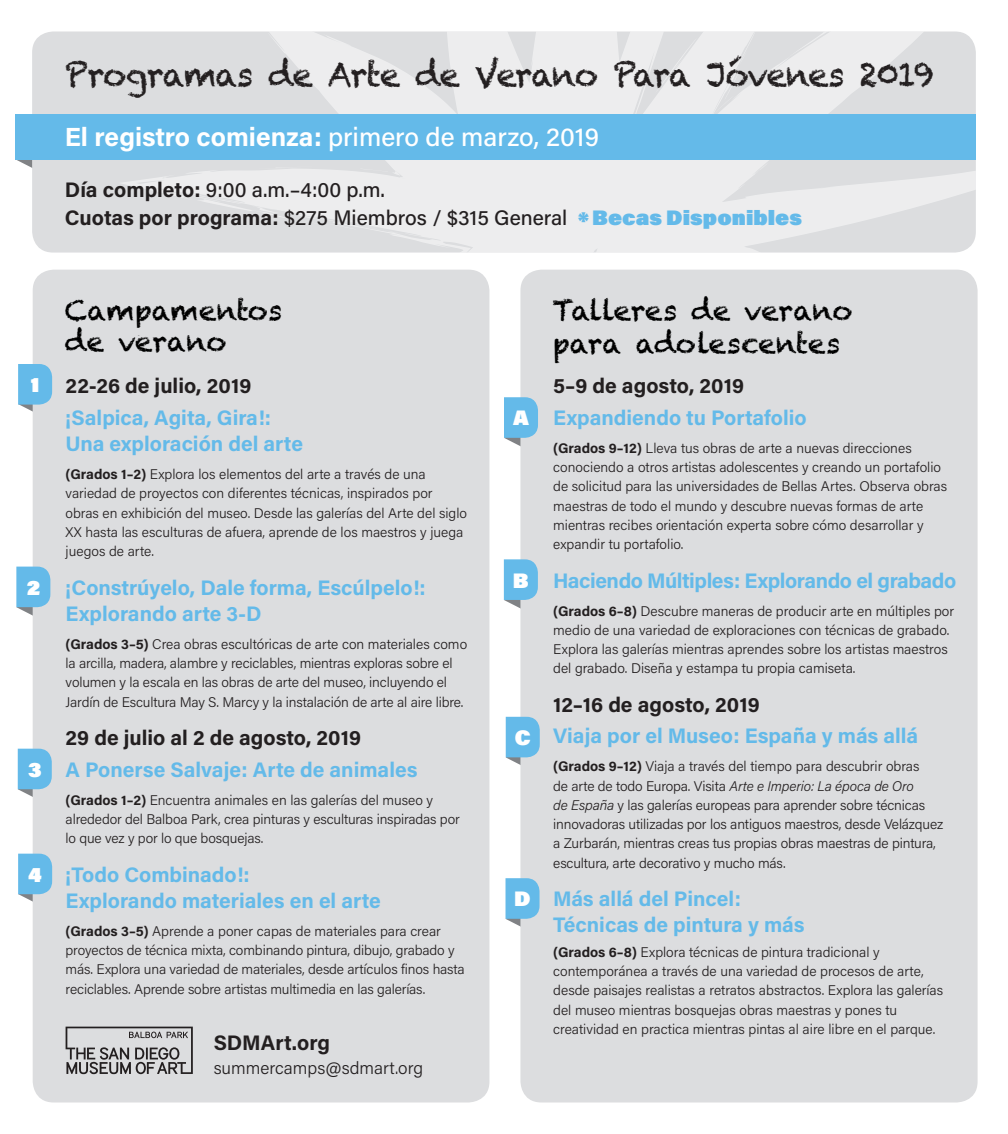
<style>
.page{position:relative;width:1008px;height:1134px;background:#fff}
.page>*{position:absolute;margin:0;border:0;box-sizing:border-box;transform-origin:0 0}
.Article_-_Subhead{font:33.25px "Chalkduster";letter-spacing:-.035em;color:#231f20}
.t1{font:28px/31.5px "Chalkduster";letter-spacing:-.005em;color:#000}
.t2{font:700 26.25px "Acumin Pro";color:#fff}
.t3{font:700 21px/26.2px "Acumin Pro";color:#64bae9}
.t4{font:500 21px "Acumin Pro";color:#231f20}
.t5{font:700 21px "Acumin Pro";color:#231f20}
.t6{font:700 21px "Acumin Pro";letter-spacing:-.02em;color:#64bae9}
.t7{font:900 21px "Acumin Pro";color:#fff}
.t8{font:300 17.5px "Acumin Pro";color:#231f20}
.t9{font:300 14px/19.2px "Acumin Pro";letter-spacing:-.005em;color:#231f20}
.s1{font-weight:500}
.s2{font-weight:700}
.s3{font-weight:900;font-size:22.75px;color:#64bae9}
.s4{font-weight:900;color:#64bae9}
.s5{font-style:italic}
</style>
<div class="page">
<svg style="left:16px;top:159px;width:16px;height:9px"></svg>
<div style="left:32px;top:32px;width:944px;height:221px;background:#dcdddf;border-radius:21px"></div>
<svg style="left:119px;top:32px;width:857px;height:221px;fill:#ededee"></svg>
<svg style="left:724px;top:50px;width:24px;height:51px"></svg>
<svg style="left:788px;top:32px;width:62px;height:26px"></svg>
<svg style="left:746px;top:159px;width:29px;height:23px"></svg>
<svg style="left:196px;top:198px;width:213px;height:37px"></svg>
<svg style="left:251px;top:166px;width:64px;height:3px"></svg>
<svg style="left:359px;top:169px;width:30px;height:3px"></svg>
<div style="left:16px;top:114px;width:960px;height:45px;background:#64bae9"></div>
<div style="left:520px;top:270px;width:458px;height:832px;background:#dcdddf;border-radius:21px"></div>
<svg style="left:504px;top:397px;width:34px;height:63px"></svg>
<svg style="left:504px;top:559px;width:34px;height:63px"></svg>
<svg style="left:506px;top:717px;width:34px;height:62px"></svg>
<svg style="left:506px;top:878px;width:34px;height:63px"></svg>
<div style="left:33px;top:270px;width:456px;height:832px;background:#dcdddf;border-radius:21px"></div>
<svg style="left:18px;top:364px;width:35px;height:62px"></svg>
<svg style="left:16px;top:567px;width:35px;height:62px"></svg>
<svg style="left:18px;top:749px;width:34px;height:62px"></svg>
<svg style="left:18px;top:854px;width:35px;height:62px"></svg>
<svg style="left:66px;top:1027px;width:127px;height:47px"></svg>
<p class="Article_-_Subhead" style="left:65px;top:56px;width:870px">Programas de Arte de Verano Para Jóvenes 2019</p>
<p class="t2" style="left:65px;top:118px;width:536px">El registro comienza: <span class="s1">primero de marzo, 2019</span></p>
<p class="t4" style="left:65px;top:175px;width:322px"><span class="s2">Día completo:</span> 9:00 a.m.–4:00 p.m.</p>
<p class="t4" style="left:65px;top:203px;width:739px"><span class="s2">Cuotas por programa:</span> $275 Miembros / $315 General <span class="s3">*</span><span class="s4">Becas Disponibles</span></p>
<p class="t7" style="left:31px;top:370px;width:10px">1</p>
<p class="t7" style="left:27px;top:572px;width:15px">2</p>
<p class="t7" style="left:28px;top:755px;width:15px">3</p>
<p class="t7" style="left:28px;top:860px;width:15px">4</p>
<p class="t1" style="left:65px;top:294px;width:219px">Campamentos de verano</p>
<p class="t1" style="left:553px;top:293px;width:302px;line-height:33.6px">Talleres de verano para adolescentes</p>
<p class="t5" style="left:66px;top:371px;width:187px">22-26 de julio, 2019</p>
<p class="t3" style="left:66px;top:404px;width:239px">¡Salpica, Agita, Gira!:<br>Una exploración del arte</p>
<p class="t9" style="left:66px;top:464px;width:403px"><span class="s2">(Grados 1–2)</span> Explora los elementos del arte a través de una variedad de proyectos con diferentes técnicas, inspirados por obras en exhibición del museo. Desde las galerías del Arte del siglo XX hasta las esculturas de afuera, aprende de los maestros y juega juegos de arte.</p>
<p class="t3" style="left:66px;top:573px;width:362px">¡Constrúyelo, Dale forma, Escúlpelo!:<br>Explorando arte 3-D</p>
<p class="t9" style="left:66px;top:634px;width:403px"><span class="s2">(Grados 3–5)</span> Crea obras escultóricas de arte con materiales como la arcilla, madera, alambre y reciclables, mientras exploras sobre el volumen y la escala en las obras de arte del museo, incluyendo el Jardín de Escultura May S. Marcy y la instalación de arte al aire libre.</p>
<p class="t5" style="left:66px;top:723px;width:297px">29 de julio al 2 de agosto, 2019</p>
<p class="t3" style="left:66px;top:755px;width:354px">A Ponerse Salvaje: Arte de animales</p>
<p class="t9" style="left:66px;top:790px;width:396px"><span class="s2">(Grados 1–2)</span> Encuentra animales en las galerías del museo y alrededor del Balboa Park, crea pinturas y esculturas inspiradas por lo que vez y por lo que bosquejas.</p>
<p class="t3" style="left:66px;top:860px;width:317px">¡Todo Combinado!:<br>Explorando materiales en el arte</p>
<p class="t9" style="left:66px;top:921px;width:401px"><span class="s2">(Grados 3–5)</span> Aprende a poner capas de materiales para crear proyectos de técnica mixta, combinando pintura, dibujo, grabado y más. Explora una variedad de materiales, desde artículos finos hasta reciclables. Aprende sobre artistas multimedia en las galerías.</p>
<p class="t5" style="left:214px;top:1028px;width:118px">SDMArt.org</p>
<p class="t8" style="left:214px;top:1056px;width:211px">summercamps@sdmart.org</p>
<p class="t7" style="left:513px;top:403px;width:17px">A</p>
<p class="t7" style="left:513px;top:565px;width:17px">B</p>
<p class="t7" style="left:515px;top:723px;width:17px">C</p>
<p class="t7" style="left:514px;top:884px;width:18px">D</p>
<p class="t5" style="left:553px;top:371px;width:192px">5–9 de agosto, 2019</p>
<p class="t3" style="left:553px;top:404px;width:255px">Expandiendo tu Portafolio</p>
<p class="t9" style="left:553px;top:438px;width:395px"><span class="s2">(Grados 9–12)</span> Lleva tus obras de arte a nuevas direcciones conociendo a otros artistas adolescentes y creando un portafolio de solicitud para las universidades de Bellas Artes. Observa obras maestras de todo el mundo y descubre nuevas formas de arte mientras recibes orientación experta sobre cómo desarrollar y expandir tu portafolio.</p>
<p class="t6" style="left:553px;top:566px;width:405px">Haciendo Múltiples: Explorando el grabado</p>
<p class="t9" style="left:553px;top:601px;width:402px"><span class="s2">(Grados 6–8)</span> Descubre maneras de producir arte en múltiples por medio de una variedad de exploraciones con técnicas de grabado.<br>Explora las galerías mientras aprendes sobre los artistas maestros del grabado. Diseña y estampa tu propia camiseta.</p>
<p class="t5" style="left:553px;top:690px;width:208px">12–16 de agosto, 2019</p>
<p class="t3" style="left:553px;top:722px;width:367px">Viaja por el Museo: España y más allá</p>
<p class="t9" style="left:553px;top:756px;width:392px"><span class="s2">(Grados 9–12)</span> Viaja a través del tiempo para descubrir obras<br>de arte de todo Europa. Visita <span class="s5">Arte e Imperio: La época de Oro<br>de España</span> y las galerías europeas para aprender sobre técnicas innovadoras utilizadas por los antiguos maestros, desde Velázquez a Zurbarán, mientras creas tus propias obras maestras de pintura, escultura, arte decorativo y mucho más.</p>
<p class="t3" style="left:553px;top:885px;width:253px">Más allá del Pincel:<br>Técnicas de pintura y más</p>
<p class="t9" style="left:553px;top:942px;width:391px"><span class="s2">(Grados 6–8)</span> Explora técnicas de pintura tradicional y contemporánea a través de una variedad de procesos de arte, desde paisajes realistas a retratos abstractos. Explora las galerías del museo mientras bosquejas obras maestras y pones tu creatividad en practica mientras pintas al aire libre en el parque.</p>
</div>
